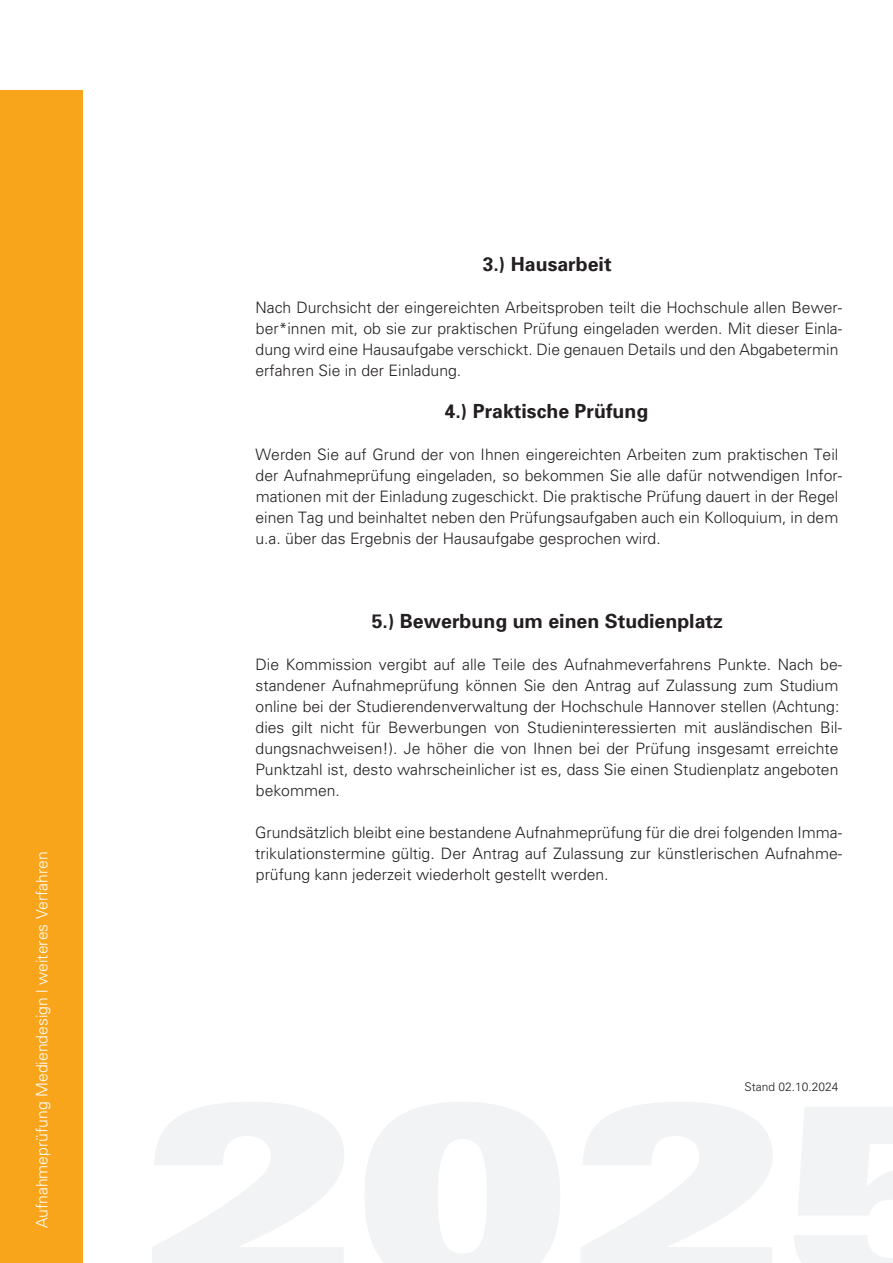
<style>
.page{position:relative;width:893px;height:1263px;background:#fff}
.page>*{position:absolute;margin:0;border:0;box-sizing:border-box;transform-origin:0 0}
.t1{font:700 19.5px "Univers";color:#231f20}
.t2{font:300 15.75px/21px "Univers";color:#231f20}
.t3{font:300 15.75px "Univers";color:#fff}
.t4{font:300 12px "Univers";color:#231f20}
</style>
<div class="page">
<div style="left:0;top:90px;width:82px;height:1173px;background:#f9a51b"></div>
<p class="t3" style="left:32px;top:1228px;width:379px;rotate:-90deg">Aufnahmeprüfung Mediendesign | weiteres Verfahren</p>
<p class="t1" style="left:483px;top:252px;width:130px">3.) Hausarbeit</p>
<p class="t2" style="left:255px;top:297px;width:588px">Nach Durchsicht der eingereichten Arbeitsproben teilt die Hochschule allen Bewer&shy;ber*innen mit, ob sie zur praktischen Prüfung eingeladen werden. Mit dieser Einla&shy;dung wird eine Hausaufgabe verschickt. Die genauen Details und den Abgabetermin erfahren Sie in der Einladung.</p>
<p class="t1" style="left:445px;top:399px;width:205px">4.) Praktische Prüfung</p>
<p class="t2" style="left:255px;top:444px;width:588px">Werden Sie auf Grund der von Ihnen eingereichten Arbeiten zum praktischen Teil der Aufnahmeprüfung eingeladen, so bekommen Sie alle dafür notwendigen Infor&shy;mationen mit der Einladung zugeschickt. Die praktische Prüfung dauert in der Regel einen Tag und beinhaltet neben den Prüfungsaufgaben auch ein Kolloquium, in dem u.a. über das Ergebnis der Hausaufgabe gesprochen wird.</p>
<p class="t1" style="left:372px;top:609px;width:353px">5.) Bewerbung um einen Studienplatz</p>
<p class="t2" style="left:255px;top:654px;width:588px">Die Kommission vergibt auf alle Teile des Aufnahmeverfahrens Punkte. Nach be&shy;standener Aufnahmeprüfung können Sie den Antrag auf Zulassung zum Studium online bei der Studierendenverwaltung der Hochschule Hannover stellen (Achtung: dies gilt nicht für Bewerbungen von Studieninteressierten mit ausländischen Bil&shy;dungsnachweisen!). Je höher die von Ihnen bei der Prüfung insgesamt erreichte Punktzahl ist, desto wahrscheinlicher ist es, dass Sie einen Studienplatz angeboten bekommen.</p>
<p class="t2" style="left:255px;top:822px;width:589px;text-align:justify">Grundsätzlich bleibt eine bestandene Aufnahmeprüfung für die drei folgenden Imma&shy;trikulationstermine gültig. Der Antrag auf Zulassung zur künstlerischen Aufnahme&shy;prüfung kann jederzeit wiederholt gestellt werden.</p>
<p class="t4" style="left:744px;top:1079px;width:96px">Stand 02.10.2024</p>
</div>
